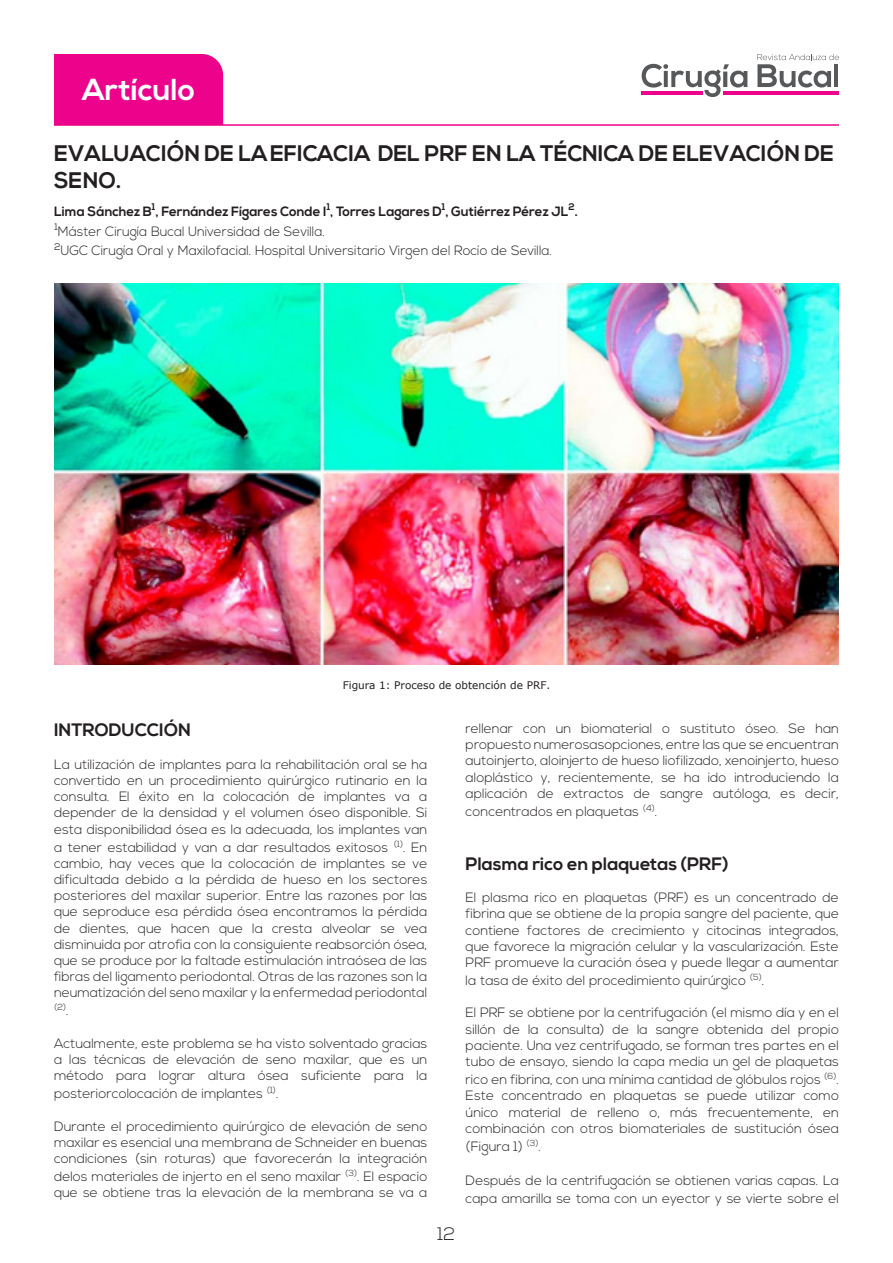
<style>
.page{position:relative;width:893px;height:1263px;background:#fff}
.page>*{position:absolute;margin:0;border:0;box-sizing:border-box;transform-origin:0 0}
.t1{font:700 30.3px "Nexa";color:#fff}
.t2{font:700 22.5px/27px "Nexa";color:#231f20}
.t3{font:700 18px "Nexa";color:#231f20}
.t4{font:300 18px "Nexa";color:#231f20}
.t5{font:300 13.5px/16.2px "Nexa";color:#231f20;text-align:justify}
.t6{font:700 13.5px "Nexa";color:#231f20}
.t7{font:10.5px "Verdana";color:#231f20}
.t8{font:300 8.7px "Nexa";color:#231f20}
.s1{font-size:13.5px}
</style>
<div class="page">
<svg style="left:642px;top:63px;width:105px;height:34px"></svg>
<svg style="left:757px;top:54px;width:82px;height:34px"></svg>
<hr style="left:641px;top:91px;width:61px;height:4px;background:#ed028c">
<hr style="left:723px;top:91px;width:115px;height:4px;background:#ed028c">
<div style="left:54px;top:54px;width:169px;height:70px;background:#ed028c"></div>
<hr style="left:54px;top:124px;width:785px;height:2px;background:#ed028c">
<img style="left:54px;top:284px;width:785px;height:380px">
<p class="t1" style="left:82px;top:72px;width:114px">Artículo</p>
<p class="t2" style="left:54px;top:141px;width:781px">EVALUACIÓN DE LAEFICACIA DEL PRF EN LA TÉCNICA DE ELEVACIÓN DE<br>SENO.</p>
<p class="t6" style="left:54px;top:203px;width:525px">Lima Sánchez B<sup>1</sup>, Fernández Fígares Conde I<sup>1</sup>, Torres Lagares D<sup>1</sup>, Gutiérrez Pérez JL<sup>2</sup>.</p>
<p class="t5" style="left:54px;top:223px;width:272px"><sup>1</sup>Máster Cirugía Bucal Universidad de Sevilla.</p>
<p class="t5" style="left:54px;top:243px;width:500px"><sup>2</sup>UGC Cirugía Oral y Maxilofacial. Hospital Universitario Virgen del Rocío de Sevilla.</p>
<p class="t7" style="left:343px;top:678px;width:209px">Figura 1: Proceso de obtención de PRF.</p>
<p class="t3" style="left:54px;top:720px;width:139px">INTRODUCCIÓN</p>
<p class="t5" style="left:54px;top:757px;width:375px">La utilización de implantes para la rehabilitación oral se ha convertido en un procedimiento quirúrgico rutinario en la consulta. El éxito en la colocación de implantes va a depender de la densidad y el volumen óseo disponible. Si esta disponibilidad ósea es la adecuada, los implantes van</p>
<p class="t5" style="left:54px;top:839px;width:375px">a tener estabilidad y van a dar resultados exitosos <sup>(1)</sup>. En cambio, hay veces que la colocación de implantes se ve dificultada debido a la pérdida de hueso en los sectores posteriores del maxilar superior. Entre las razones por las que seproduce esa pérdida ósea encontramos la pérdida de dientes, que hacen que la cresta alveolar se vea disminuida por atrofia con la consiguiente reabsorción ósea, que se produce por la faltade estimulación intraósea de las fibras del ligamento periodontal. Otras de las razones son la neumatización del seno maxilar y la enfermedad periodontal</p>
<p class="t8" style="left:54px;top:1002px;width:16px">(2)<span class="s1">.</span></p>
<p class="t5" style="left:54px;top:1036px;width:375px">Actualmente, este problema se ha visto solventado gracias a las técnicas de elevación de seno maxilar, que es un método para lograr altura ósea suficiente para la</p>
<p class="t5" style="left:54px;top:1086px;width:226px">posteriorcolocación de implantes <sup>(1)</sup>.</p>
<p class="t5" style="left:54px;top:1118px;width:375px">Durante el procedimiento quirúrgico de elevación de seno maxilar es esencial una membrana de Schneider en buenas condiciones (sin roturas) que favorecerán la integración</p>
<p class="t5" style="left:54px;top:1169px;width:375px">delos materiales de injerto en el seno maxilar <sup>(3)</sup>. El espacio que se obtiene tras la elevación de la membrana se va a</p>
<h3 class="t4" style="left:437px;top:1224px;width:19px">12</h3>
<p class="t5" style="left:466px;top:721px;width:375px">rellenar con un biomaterial o sustituto óseo. Se han propuesto numerosasopciones, entre las que se encuentran autoinjerto, aloinjerto de hueso liofilizado, xenoinjerto, hueso aloplástico y, recientemente, se ha ido introduciendo la aplicación de extractos de sangre autóloga, es decir,</p>
<p class="t5" style="left:466px;top:804px;width:193px">concentrados en plaquetas <sup>(4)</sup>.</p>
<p class="t3" style="left:466px;top:853px;width:264px">Plasma rico en plaquetas (PRF)</p>
<p class="t5" style="left:466px;top:890px;width:375px">El plasma rico en plaquetas (PRF) es un concentrado de fibrina que se obtiene de la propia sangre del paciente, que contiene factores de crecimiento y citocinas integrados, que favorece la migración celular y la vascularización. Este PRF promueve la curación ósea y puede llegar a aumentar</p>
<p class="t5" style="left:466px;top:973px;width:300px">la tasa de éxito del procedimiento quirúrgico <sup>(5)</sup>.</p>
<p class="t5" style="left:466px;top:1005px;width:375px">El PRF se obtiene por la centrifugación (el mismo día y en el sillón de la consulta) de la sangre obtenida del propio paciente. Una vez centrifugado, se forman tres partes en el tubo de ensayo, siendo la capa media un gel de plaquetas</p>
<p class="t5" style="left:466px;top:1072px;width:375px">rico en fibrina, con una mínima cantidad de glóbulos rojos <sup>(6)</sup>.<br>Este concentrado en plaquetas se puede utilizar como único material de relleno o, más frecuentemente, en combinación con otros biomateriales de sustitución ósea</p>
<p class="t5" style="left:466px;top:1138px;width:77px">(Figura 1) <sup>(3)</sup>.</p>
<p class="t5" style="left:466px;top:1172px;width:375px;line-height:18px">Después de la centrifugación se obtienen varias capas. La capa amarilla se toma con un eyector y se vierte sobre el</p>
</div>
